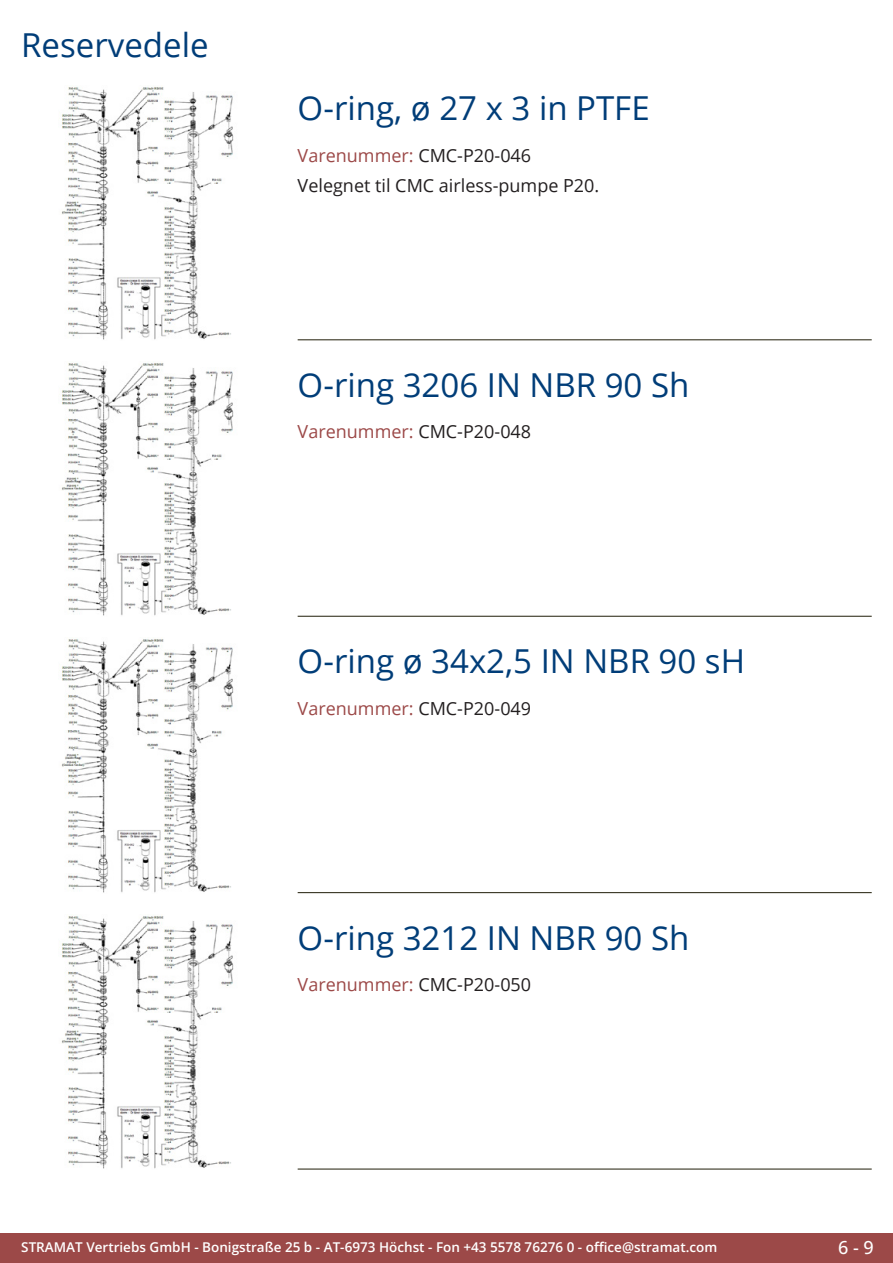
<style>
.page{position:relative;width:893px;height:1263px;background:#fff}
.page>*{position:absolute;margin:0;border:0;box-sizing:border-box;transform-origin:0 0}
.Produkttitel{font:33px "Open Sans";color:#003d78}
.RastTitel{font:33px "Open Sans";color:#003d78}
.TechDaten_Überschrif{font:18px "Open Sans";color:#9c4948}
.Beschreibung_Text{font:18px "Open Sans";color:#231f20}
.t1{font:500 18px "Open Sans";color:#fff}
.t2{font:600 13.5px "Open Sans";color:#fff}
.s1{color:#231f20}
</style>
<div class="page">
<div style="left:0;top:1233px;width:893px;height:30px;background:#9c4948"></div>
<hr style="left:298px;top:340px;width:574px;height:1px;background:#201d08">
<hr style="left:298px;top:616px;width:574px;height:1px;background:#201d08">
<hr style="left:298px;top:892px;width:574px;height:1px;background:#201d08">
<hr style="left:298px;top:1169px;width:574px;height:1px;background:#201d08">
<img style="left:61px;top:87px;width:173px;height:253px">
<img style="left:61px;top:363px;width:173px;height:253px">
<img style="left:61px;top:639px;width:173px;height:254px">
<img style="left:61px;top:916px;width:173px;height:253px">
<p class="RastTitel" style="left:21px;top:22px;width:189px">Reservedele</p>
<p class="Produkttitel" style="left:298px;top:86px;width:354px">O-ring, ø 27 x 3 in PTFE</p>
<p class="TechDaten_Überschrif" style="left:298px;top:143px;width:235px">Varenummer: <span class="s1">CMC-P20-046</span></p>
<p class="Beschreibung_Text" style="left:298px;top:173px;width:303px">Velegnet til CMC airless-pumpe P20.</p>
<p class="Produkttitel" style="left:298px;top:362px;width:393px">O-ring 3206 IN NBR 90 Sh</p>
<p class="TechDaten_Überschrif" style="left:298px;top:420px;width:235px">Varenummer: <span class="s1">CMC-P20-048</span></p>
<p class="Produkttitel" style="left:298px;top:638px;width:449px">O-ring ø 34x2,5 IN NBR 90 sH</p>
<p class="TechDaten_Überschrif" style="left:298px;top:696px;width:235px">Varenummer: <span class="s1">CMC-P20-049</span></p>
<p class="Produkttitel" style="left:298px;top:915px;width:393px">O-ring 3212 IN NBR 90 Sh</p>
<p class="TechDaten_Überschrif" style="left:298px;top:972px;width:235px">Varenummer: <span class="s1">CMC-P20-050</span></p>
<p class="t2" style="left:21px;top:1238px;width:698px">STRAMAT Vertriebs GmbH - Bonigstraße 25 b - AT-6973 Höchst - Fon +43 5578 76276 0 - office@stramat.com</p>
<p class="t1" style="left:838px;top:1234px;width:37px">6 - 9</p>
</div>
